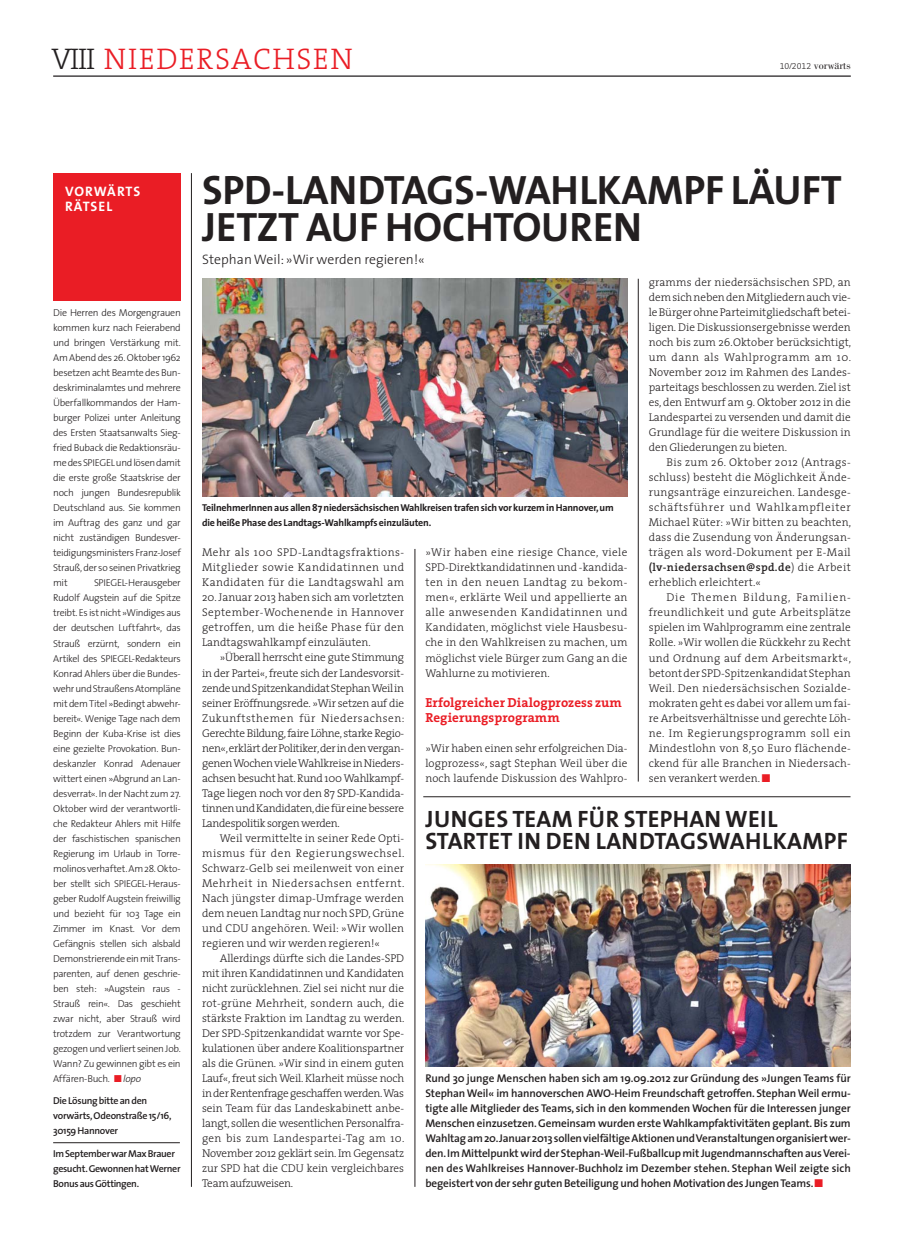
<style>
.page{position:relative;width:904px;height:1241px;background:#fff}
.page>*{position:absolute;margin:0;border:0;box-sizing:border-box;transform-origin:0 0}
.t1{font:41.25px/37.5px "The Sans Bold Caps";letter-spacing:-.005em;color:#231f20}
.t2{font:30px "The Serif Light Caps";letter-spacing:.05em;color:#ea1d25}
.t3{font:700 23.75px/22.5px "The Sans";letter-spacing:.015em;color:#231f20}
.t4{font:300 13.75px "The Sans";letter-spacing:.005em;color:#231f20}
.t5{font:700 13.75px/15px "The Sans";letter-spacing:.065em;color:#fff}
.t6{font:700 13.12px/15px "The Serif";letter-spacing:.005em;color:#ea1d25}
.t7{font:300 11.25px/15px "The Serif";letter-spacing:.01em;color:#231f20;text-align:justify}
.t8{font:600 11.25px/15px "The Sans";letter-spacing:-.015em;color:#231f20;text-align:justify}
.t9{font:11.25px "Bodoni";color:#231f20}
.t10{font:300 10px/15px "The Sans";letter-spacing:-.03em;color:#231f20;text-align:justify}
.t11{font:700 10px/15px "The Sans";letter-spacing:-.02em;color:#231f20}
.t12{font:600 10px/15px "The Sans";letter-spacing:-.03em;color:#231f20}
.s1{color:#231f20}
.s2{font-family:"The Serif Light Expert";font-size:8.75px}
.s3{color:#ea1d25}
.s4{font-style:italic}
.s5{font-weight:600}
</style>
<div class="page">
<hr style="left:53px;top:75px;width:797px;height:2px;background:#231f20">
<hr style="left:191px;top:173px;width:1px;height:1013px;background:#231f20">
<div style="left:53px;top:173px;width:128px;height:128px;background:#ea1d25"></div>
<hr style="left:53px;top:1142px;width:127px;height:1px;background:#231f20">
<hr style="left:415px;top:549px;width:1px;height:637px;background:#231f20">
<hr style="left:638px;top:279px;width:1px;height:502px;background:#231f20">
<img style="left:202px;top:279px;width:426px;height:217px">
<hr style="left:423px;top:796px;width:427px;height:1px;background:#231f20">
<img style="left:425px;top:864px;width:425px;height:202px">
<h2 class="t2" style="left:51px;top:41px;width:303px"><span class="s1">VIII</span> NIEDERSACHSEN</h2>
<p class="t9" style="left:779px;top:61px;width:72px"><span class="s2">10/2012</span> vorwärts</p>
<p class="t5" style="left:65px;top:184px;width:77px">VORWÄRTS<br>RÄTSEL</p>
<p class="t10" style="left:53px;top:306px;width:129px">Die Herren des Morgengrauen kommen kurz nach Feierabend und bringen Verstärkung mit.<br>Am Abend des 26. Oktober 1962 besetzen acht Beamte des Bun&shy;deskriminalamtes und mehrere Überfallkommandos der Ham&shy;burger Polizei unter Anleitung des Ersten Staatsanwalts Sieg&shy;fried Buback die Redaktionsräu&shy;me des SPIEGEL und lösen damit die erste große Staatskrise der noch jungen Bundesrepublik Deutschland aus. Sie kommen im Auftrag des ganz und gar nicht zuständigen Bundesver&shy;teidigungsministers Franz-Josef Strauß, der so seinen Privatkrieg mit</p>
<p class="t10" style="left:53px;top:576px;width:129px;text-indent:41px">SPIEGEL-Herausgeber Rudolf Augstein auf die Spitze treibt. Es ist nicht »Windiges aus der deutschen Luftfahrt«, das Strauß erzürnt, sondern ein Artikel des SPIEGEL-Redakteurs Konrad Ahlers über die Bundes&shy;wehr und Straußens Atompläne mit dem Titel »Bedingt abwehr&shy;bereit«. Wenige Tage nach dem Beginn der Kuba-Krise ist dies eine gezielte Provokation. Bun&shy;deskanzler Konrad Adenauer wittert einen »Abgrund an Lan&shy;desverrat«. In der Nacht zum 27.<br>Oktober wird der verantwortli&shy;che Redakteur Ahlers mit Hilfe der faschistischen spanischen Regierung im Urlaub in Torre&shy;molinos verhaftet. Am 28. Okto&shy;ber stellt sich SPIEGEL-Heraus&shy;geber Rudolf Augstein freiwillig und bezieht für 103 Tage ein Zimmer im Knast. Vor dem Gefängnis stellen sich alsbald Demonstrierende ein mit Trans&shy;parenten, auf denen geschrie&shy;ben steh: »Augstein raus - Strauß rein«. Das geschieht zwar nicht, aber Strauß wird trotzdem zur Verantwortung gezogen und verliert seinen Job.<br>Wann? Zu gewinnen gibt es ein Affären-Buch. <span class="s3">■</span> <span class="s4">lopo</span></p>
<p class="t12" style="left:53px;top:1094px;width:120px">Die Lösung bitte an den vorwärts, Odeonstraße 15/16,<br>30159 Hannover</p>
<p class="t12" style="left:53px;top:1146px;width:129px">Im September war Max Brauer gesucht. Gewonnen hat Werner<br>Bonus aus Göttingen.</p>
<h1 class="t1" style="left:202px;top:171px;width:641px">SPD-LANDTAGS-WAHLKAMPF LÄUFT<br>JETZT AUF HOCHTOUREN</h1>
<p class="t4" style="left:202px;top:254px;width:224px">Stephan Weil: »Wir werden regieren!«</p>
<p class="t7" style="left:648px;top:275px;width:204px">gramms der niedersächsischen SPD, an dem sich neben den Mitgliedern auch vie&shy;le Bürger ohne Parteimitgliedschaft betei&shy;ligen. Die Diskussionsergebnisse werden noch bis zum 26.Oktober berücksichtigt, um dann als Wahlprogramm am 10.<br>November 2012 im Rahmen des Landes&shy;parteitags beschlossen zu werden. Ziel ist es, den Entwurf am 9. Oktober 2012 in die Landespartei zu versenden und damit die Grundlage für die weitere Diskussion in den Gliederungen zu bieten.</p>
<p class="t7" style="left:648px;top:455px;width:204px;text-indent:18px">Bis zum 26. Oktober 2012 (Antrags&shy;schluss) besteht die Möglichkeit Ände&shy;rungsanträge einzureichen. Landesge&shy;schäftsführer und Wahlkampfleiter Michael Rüter: »Wir bitten zu beachten, dass die Zusendung von Änderungsan&shy;trägen als word-Dokument per E-Mail <span class="s5">(lv-niedersachsen@spd.de</span>) die Arbeit erheblich erleichtert.«</p>
<p class="t7" style="left:648px;top:590px;width:204px;text-indent:18px">Die Themen Bildung, Familien&shy;freundlichkeit und gute Arbeitsplätze spielen im Wahlprogramm eine zentrale Rolle. »Wir wollen die Rückkehr zu Recht und Ordnung auf dem Arbeitsmarkt«, betont der SPD-Spitzenkandidat Stephan Weil. Den niedersächsischen Sozialde&shy;mokraten geht es dabei vor allem um fai&shy;re Arbeitsverhältnisse und gerechte Löh&shy;ne. Im Regierungsprogramm soll ein Mindestlohn von 8,50 Euro flächende&shy;ckend für alle Branchen in Niedersach&shy;sen verankert werden. <span class="s3">■</span></p>
<p class="t11" style="left:202px;top:500px;width:413px">TeilnehmerInnen aus allen 87 niedersächsischen Wahlkreisen trafen sich vor kurzem in Hannover, um die heiße Phase des Landtags-Wahlkampfs einzuläuten.</p>
<p class="t7" style="left:202px;top:545px;width:203px">Mehr als 100 SPD-Landtagsfraktions-Mitglieder sowie Kandidatinnen und Kandidaten für die Landtagswahl am</p>
<p class="t7" style="left:202px;top:590px;width:203px">20. Januar 2013 haben sich am vorletzten September-Wochenende in Hannover getroffen, um die heiße Phase für den Landtagswahlkampf einzuläuten.</p>
<p class="t7" style="left:202px;top:650px;width:204px;text-indent:18px">»Überall herrscht eine gute Stimmung in der Partei«, freute sich der Landesvorsit&shy;zende und Spitzenkandidat Stephan Weil in seiner Eröffnungsrede. »Wir setzen auf die Zukunftsthemen für Niedersachsen:<br>Gerechte Bildung, faire Löhne, starke Regio&shy;nen«, erklärt der Politiker, der in den vergan&shy;genen Wochen viele Wahlkreise in Nieders&shy;achsen besucht hat. Rund 100 Wahlkampf-Tage liegen noch vor den 87 SPD-Kandida&shy;tinnen und Kandidaten, die für eine bessere Landespolitik sorgen werden.</p>
<p class="t7" style="left:202px;top:830px;width:204px;text-indent:18px">Weil vermittelte in seiner Rede Opti&shy;mismus für den Regierungswechsel.<br>Schwarz-Gelb sei meilenweit von einer Mehrheit in Niedersachsen entfernt.<br>Nach jüngster dimap-Umfrage werden dem neuen Landtag nur noch SPD, Grüne und CDU angehören. Weil: »Wir wollen regieren und wir werden regieren!«</p>
<p class="t7" style="left:202px;top:950px;width:204px;text-indent:18px">Allerdings dürfte sich die Landes-SPD mit ihren Kandidatinnen und Kandidaten nicht zurücklehnen. Ziel sei nicht nur die rot-grüne Mehrheit, sondern auch, die stärkste Fraktion im Landtag zu werden.<br>Der SPD-Spitzenkandidat warnte vor Spe&shy;kulationen über andere Koalitionspartner als die Grünen. »Wir sind in einem guten Lauf«, freut sich Weil. Klarheit müsse noch in der Rentenfrage geschaffen werden. Was sein Team für das Landeskabinett anbe&shy;langt, sollen die wesentlichen Personalfra&shy;gen bis zum Landespartei-Tag am 10.<br>November 2012 geklärt sein. Im Gegensatz zur SPD hat die CDU kein vergleichbares Team aufzuweisen.</p>
<p class="t7" style="left:425px;top:545px;width:203px">»Wir haben eine riesige Chance, viele SPD-Direktkandidatinnen und -kandida&shy;ten in den neuen Landtag zu bekom&shy;men«, erklärte Weil und appellierte an alle anwesenden Kandidatinnen und Kandidaten, möglichst viele Hausbesu&shy;che in den Wahlkreisen zu machen, um möglichst viele Bürger zum Gang an die Wahlurne zu motivieren.</p>
<p class="t6" style="left:425px;top:695px;width:198px">Erfolgreicher Dialogprozess zum<br>Regierungsprogramm</p>
<p class="t7" style="left:425px;top:740px;width:203px">»Wir haben einen sehr erfolgreichen Dia&shy;logprozess«, sagt Stephan Weil über die noch laufende Diskussion des Wahlpro-</p>
<h3 class="t3" style="left:425px;top:808px;width:424px">JUNGES TEAM FÜR STEPHAN WEIL<br>STARTET IN DEN LANDTAGSWAHLKAMPF</h3>
<p class="t8" style="left:425px;top:1071px;width:427px">Rund 30 junge Menschen haben sich am 19.09.2012 zur Gründung des »Jungen Teams für Stephan Weil« im hannoverschen AWO-Heim Freundschaft getroffen. Stephan Weil ermu&shy;tigte alle Mitglieder des Teams, sich in den kommenden Wochen für die Interessen junger Menschen einzusetzen. Gemeinsam wurden erste Wahlkampfaktivitäten geplant. Bis zum Wahltag am 20. Januar 2013 sollen vielfältige Aktionen und Veranstaltungen organisiert wer&shy;den. Im Mittelpunkt wird der Stephan-Weil-Fußballcup mit Jugendmannschaften aus Verei&shy;nen des Wahlkreises Hannover-Buchholz im Dezember stehen. Stephan Weil zeigte sich begeistert von der sehr guten Beteiligung und hohen Motivation des Jungen Teams. <span class="s3">■</span></p>
</div>
